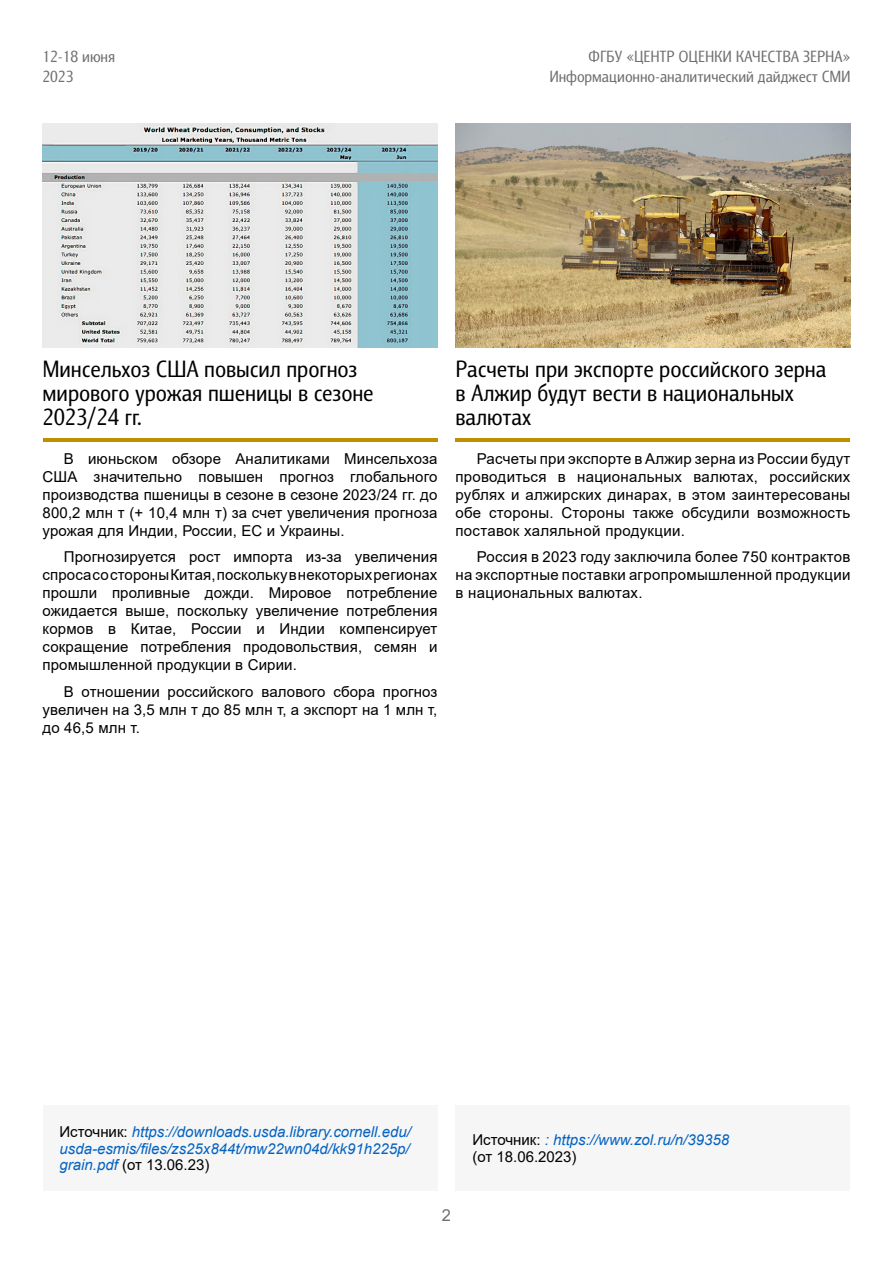
<style>
.page{position:relative;width:893px;height:1263px;background:#fff}
.page>*{position:absolute;margin:0;border:0;box-sizing:border-box;transform-origin:0 0}
.t1{font:24px/24px "Barnaul Grotesk";color:#000}
.t2{font:16.5px/19.8px "Barnaul Grotesk";color:#706f6f;text-align:right}
.t3{font:16.5px "Arial";color:#706f6f}
.t4{font:15px/18px "Arial";letter-spacing:.01em;color:#000;text-align:justify}
.t5{font:italic 15px/16.5px "Arial";color:#0563c1;text-align:justify}
.s1{font-style:normal;color:#000}
</style>
<div class="page">
<img style="left:43px;top:124px;width:394px;height:224px">
<div style="left:43px;top:1105px;width:394px;height:86px;background:#f6f6f6"></div>
<hr style="left:455px;top:438px;width:395px;height:3px;background:#bf8f00">
<hr style="left:43px;top:438px;width:394px;height:3px;background:#bf8f00">
<div style="left:455px;top:1105px;width:395px;height:86px;background:#f6f6f6"></div>
<img style="left:455px;top:124px;width:395px;height:224px">
<p class="t2" style="left:43px;top:47px;width:74px;text-align:left">12-18 июня<br>2023</p>
<p class="t2" style="left:549px;top:47px;width:302px">ФГБУ «ЦЕНТР ОЦЕНКИ КАЧЕСТВА ЗЕРНА»<br>Информационно-аналитический дайджест СМИ</p>
<h1 class="t1" style="left:43px;top:356px;width:332px">Минсельхоз США повысил прогноз мирового урожая пшеницы в сезоне<br>2023/24 гг.</h1>
<p class="t4" style="left:43px;top:449px;width:396px;text-indent:21px">В июньском обзоре Аналитиками Минсельхоза США значительно повышен прогноз глобального производства пшеницы в сезоне в сезоне 2023/24 гг. до 800,2 млн т (+ 10,4 млн т) за счет увеличения прогноза урожая для Индии, России, ЕС и Украины.</p>
<p class="t4" style="left:43px;top:548px;width:396px;text-indent:21px">Прогнозируется рост импорта из-за увеличения спроса со стороны Китая, поскольку в некоторых регионах прошли проливные дожди. Мировое потребление ожидается выше, поскольку увеличение потребления кормов в Китае, России и Индии компенсирует сокращение потребления продовольствия, семян и промышленной продукции в Сирии.</p>
<p class="t4" style="left:43px;top:682px;width:396px;text-indent:21px">В отношении российского валового сбора прогноз увеличен на 3,5 млн т до 85 млн т, а экспорт на 1 млн т, до 46,5 млн т.</p>
<h1 class="t1" style="left:455px;top:356px;width:372px">Расчеты при экспорте российского зерна в Алжир будут вести в национальных валютах</h1>
<p class="t4" style="left:455px;top:449px;width:396px;text-indent:21px">Расчеты при экспорте в Алжир зерна из России будут проводиться в национальных валютах, российских рублях и алжирских динарах, в этом заинтересованы обе стороны. Стороны также обсудили возможность поставок халяльной продукции.</p>
<p class="t4" style="left:455px;top:548px;width:396px;text-indent:21px">Россия в 2023 году заключила более 750 контрактов на экспортные поставки агропромышленной продукции в национальных валютах.</p>
<p class="t5" style="left:60px;top:1124px;width:353px"><span class="s1">Источник:</span> https://downloads.usda.library.cornell.edu/ usda-esmis/files/zs25x844t/mw22wn04d/kk91h225p/ grain.pdf <span class="s1">(от 13.06.23)</span></p>
<p class="t5" style="left:472px;top:1132px;width:258px"><span class="s1">Источник:</span> : https://www.zol.ru/n/39358 <span class="s1">(от 18.06.2023)</span></p>
<p class="t3" style="left:442px;top:1204px;width:11px">2</p>
</div>
